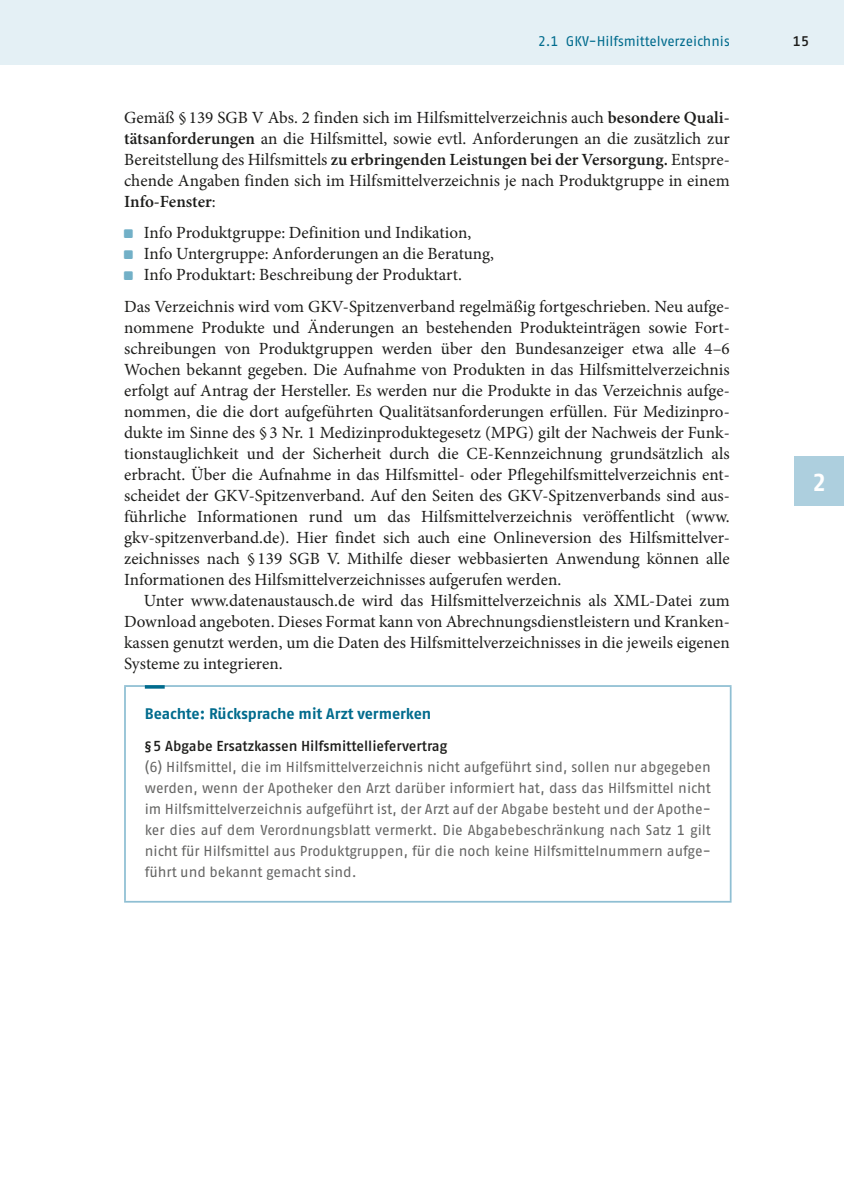
<style>
.page{position:relative;width:844px;height:1191px;background:#fff}
.page>*{position:absolute;margin:0;border:0;box-sizing:border-box;transform-origin:0 0}
.t1{font:700 24.5px "Fago Pro";color:#fff}
.t2{font:17.15px/21px "Minion Pro";letter-spacing:.005em;color:#1d1d1b;text-align:justify}
.t3{font:700 15.4px "Fago Pro";letter-spacing:-.005em;color:#006b8d}
.t4{font:14.35px/21px "Fago Pro";letter-spacing:-.005em;color:#646463;text-align:justify}
.t5{font:600 14.35px "Fago Pro";letter-spacing:-.005em;color:#1d1d1b}
.t6{font:14px "Fago Pro";color:#006b8d}
.t7{font:600 14px "Fago Pro";color:#1d1d1b}
.s1{font-weight:600}
</style>
<div class="page">
<div style="left:0;top:0;width:729px;height:64px;background:#e4f0f5"></div>
<div style="left:729px;top:0;width:114px;height:64px;background:#e4f0f5"></div>
<div style="left:794px;top:456px;width:49px;height:50px;background:#adcfde"></div>
<hr style="left:124px;top:685px;width:607px;height:2px;background:#8fbfd3">
<hr style="left:124px;top:687px;width:2px;height:214px;background:#8fbfd3">
<hr style="left:729px;top:687px;width:2px;height:214px;background:#8fbfd3">
<hr style="left:124px;top:901px;width:607px;height:1px;background:#8fbfd3">
<hr style="left:145px;top:685px;width:20px;height:3px;background:#006b8d">
<p class="t6" style="left:537px;top:32px;width:193px">2.1 GKV-Hilfsmittelverzeichnis</p>
<p class="t7" style="left:792px;top:32px;width:18px">15</p>
<p class="t2" style="left:124px;top:107px;width:607px">Gemäß § 139 SGB V Abs. 2 finden sich im Hilfsmittelverzeichnis auch <span class="s1">besondere Quali&shy;tätsanforderungen</span> an die Hilfsmittel, sowie evtl. Anforderungen an die zusätzlich zur Bereitstellung des Hilfsmittels <span class="s1">zu erbringenden Leistungen bei der Versorgung.</span> Entspre&shy;chende Angaben finden sich im Hilfsmittelverzeichnis je nach Produktgruppe in einem <span class="s1">Info-Fenster</span>:</p>
<p class="t2" style="left:144px;top:222px;width:351px;text-align:left">Info Produktgruppe: Definition und Indikation,<br>Info Untergruppe: Anforderungen an die Beratung,<br>Info Produktart: Beschreibung der Produktart.</p>
<p class="t2" style="left:124px;top:296px;width:607px">Das Verzeichnis wird vom GKV-Spitzenverband regelmäßig fortgeschrieben. Neu aufge&shy;nommene Produkte und Änderungen an bestehenden Produkteinträgen sowie Fort&shy;schreibungen von Produktgruppen werden über den Bundesanzeiger etwa alle 4–6<br>Wochen bekannt gegeben. Die Aufnahme von Produkten in das Hilfsmittelverzeichnis erfolgt auf Antrag der Hersteller. Es werden nur die Produkte in das Verzeichnis aufge&shy;nommen, die die dort aufgeführten Qualitätsanforderungen erfüllen. Für Medizinpro&shy;dukte im Sinne des § 3 Nr. 1 Medizinproduktegesetz (MPG) gilt der Nachweis der Funk&shy;tionstauglichkeit und der Sicherheit durch die CE-Kennzeichnung grundsätzlich als erbracht. Über die Aufnahme in das Hilfsmittel- oder Pflegehilfsmittelverzeichnis ent&shy;scheidet der GKV-Spitzenverband. Auf den Seiten des GKV-Spitzenverbands sind aus&shy;führliche Informationen rund um das Hilfsmittelverzeichnis veröffentlicht (www. gkv-spitzenverband.de). Hier findet sich auch eine Onlineversion des Hilfsmittelver&shy;zeichnisses nach § 139 SGB V. Mithilfe dieser webbasierten Anwendung können alle Informationen des Hilfsmittelverzeichnisses aufgerufen werden.</p>
<p class="t2" style="left:124px;top:590px;width:607px;text-indent:20px">Unter www.datenaustausch.de wird das Hilfsmittelverzeichnis als XML-Datei zum Download angeboten. Dieses Format kann von Abrechnungsdienstleistern und Kranken&shy;kassen genutzt werden, um die Daten des Hilfsmittelverzeichnisses in die jeweils eigenen Systeme zu integrieren.</p>
<p class="t3" style="left:145px;top:704px;width:288px">Beachte: Rücksprache mit Arzt vermerken</p>
<p class="t5" style="left:145px;top:737px;width:304px">§5 Abgabe Ersatzkassen Hilfsmittelliefervertrag</p>
<p class="t4" style="left:145px;top:756px;width:567px">(6) Hilfsmittel, die im Hilfsmittelverzeichnis nicht aufgeführt sind, sollen nur abgegeben werden, wenn der Apotheker den Arzt darüber informiert hat, dass das Hilfsmittel nicht im Hilfsmittelverzeichnis aufgeführt ist, der Arzt auf der Abgabe besteht und der Apothe&shy;ker dies auf dem Verordnungsblatt vermerkt. Die Abgabebeschränkung nach Satz 1 gilt nicht für Hilfsmittel aus Produktgruppen, für die noch keine Hilfsmittelnummern aufge&shy;führt und bekannt gemacht sind.</p>
<h1 class="t1" style="left:811px;top:467px;width:16px">2</h1>
</div>
